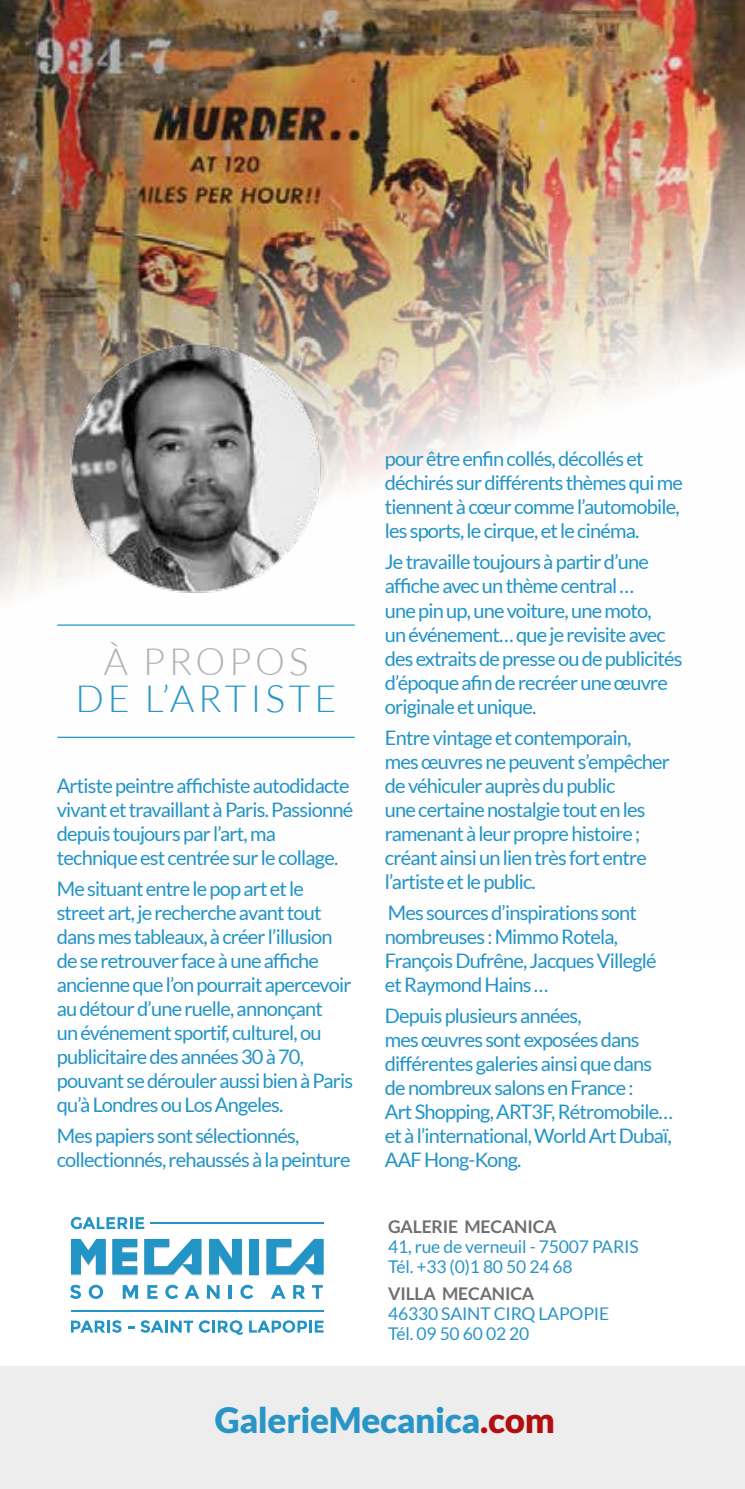
<style>
.page{position:relative;width:745px;height:1489px;background:#fff}
.page>*{position:absolute;margin:0;border:0;box-sizing:border-box;transform-origin:0 0}
.t1{font:300 37.5px "Lato";letter-spacing:.1em;color:#2796c8}
.t2{font:300 37.5px "Lato";letter-spacing:.1em;color:#b3b2b2}
.t3{font:900 35px "Lato";letter-spacing:-.01em;color:#2995c7}
.t4{font:20px/24px "Lato";letter-spacing:-.04em;color:#2194c7}
.t5{font:17.5px/20px "Lato";letter-spacing:-.01em;color:#2995c7}
.t6{font:700 17.5px "Lato";letter-spacing:-.01em;color:#706f6f}
.s1{color:#b20e10}
</style>
<div class="page">
<img style="left:0;top:0;width:744px;height:738px">
<hr style="left:57px;top:624px;width:297px;height:1px;background:#2194c7">
<hr style="left:57px;top:736px;width:297px;height:2px;background:#2194c7">
<img style="left:65px;top:343px;width:264px;height:254px">
<div style="left:249px;top:1239px;width:10px;height:36px;background:#2394c6"></div>
<svg style="left:71px;top:1238px;width:35px;height:37px"></svg>
<svg style="left:112px;top:1238px;width:25px;height:37px"></svg>
<svg style="left:144px;top:1238px;width:57px;height:37px"></svg>
<svg style="left:266px;top:1238px;width:57px;height:37px"></svg>
<svg style="left:209px;top:1238px;width:33px;height:37px"></svg>
<div style="left:249px;top:1238px;width:10px;height:36px;background:#2394c6"></div>
<svg style="left:70px;top:1284px;width:11px;height:14px"></svg>
<svg style="left:89px;top:1284px;width:14px;height:14px"></svg>
<svg style="left:123px;top:1285px;width:15px;height:13px"></svg>
<svg style="left:147px;top:1285px;width:10px;height:13px"></svg>
<svg style="left:165px;top:1284px;width:13px;height:14px"></svg>
<svg style="left:185px;top:1285px;width:14px;height:13px"></svg>
<svg style="left:207px;top:1285px;width:12px;height:13px"></svg>
<hr style="left:229px;top:1284px;width:3px;height:14px;background:#2394c6">
<svg style="left:240px;top:1284px;width:13px;height:14px"></svg>
<svg style="left:271px;top:1285px;width:14px;height:13px"></svg>
<svg style="left:293px;top:1285px;width:12px;height:13px"></svg>
<svg style="left:312px;top:1285px;width:10px;height:13px"></svg>
<hr style="left:71px;top:1310px;width:252px;height:1px;background:#2394c6">
<hr style="left:150px;top:1222px;width:173px;height:1px;background:#2394c6">
<svg style="left:71px;top:1216px;width:73px;height:13px"></svg>
<svg style="left:71px;top:1320px;width:50px;height:12px"></svg>
<svg style="left:128px;top:1326px;width:6px;height:2px"></svg>
<svg style="left:140px;top:1320px;width:53px;height:12px"></svg>
<svg style="left:199px;top:1320px;width:44px;height:14px"></svg>
<svg style="left:249px;top:1320px;width:74px;height:12px"></svg>
<div style="left:0;top:1366px;width:744px;height:122px;background:#ededed"></div>
<h1 class="t2" style="left:104px;top:641px;width:206px">À PROPOS</h1>
<h1 class="t1" style="left:75px;top:678px;width:262px">DE L’ARTISTE</h1>
<p class="t4" style="left:57px;top:773px;width:298px">Artiste peintre affichiste autodidacte vivant et travaillant à Paris. Passionné depuis toujours par l’art, ma technique est centrée sur le collage.</p>
<p class="t4" style="left:57px;top:876px;width:298px">Me situant entre le pop art et le street art, je recherche avant tout dans mes tableaux, à créer l’illusion de se retrouver face à une affiche ancienne que l’on pourrait apercevoir au détour d’une ruelle, annonçant<br>un événement sportif, culturel, ou publicitaire des années 30 à 70, pouvant se dérouler aussi bien à Paris qu’à Londres ou Los Angeles.</p>
<p class="t4" style="left:57px;top:1123px;width:295px">Mes papiers sont sélectionnés, collectionnés, rehaussés à la peinture</p>
<p class="t4" style="left:384px;top:447px;width:299px">pour être enfin collés, décollés et déchirés sur différents thèmes qui me tiennent à cœur comme l’automobile, les sports, le cirque, et le cinéma.</p>
<p class="t4" style="left:384px;top:550px;width:299px">Je travaille toujours à partir d’une affiche avec un thème central …<br>une pin up, une voiture, une moto,<br>un événement… que je revisite avec des extraits de presse ou de publicités d’époque afin de recréer une œuvre originale et unique.</p>
<p class="t4" style="left:384px;top:725px;width:286px">Entre vintage et contemporain, mes œuvres ne peuvent s’empêcher de véhiculer auprès du public<br>une certaine nostalgie tout en les ramenant à leur propre histoire ; créant ainsi un lien très fort entre l’artiste et le public.</p>
<p class="t4" style="left:384px;top:900px;width:273px">Mes sources d’inspirations sont nombreuses : Mimmo Rotela,<br>François Dufrêne, Jacques Villeglé et Raymond Hains …</p>
<p class="t4" style="left:384px;top:1003px;width:289px">Depuis plusieurs années,<br>mes œuvres sont exposées dans différentes galeries ainsi que dans de nombreux salons en France :<br>Art Shopping, ART3F, Rétromobile… et à l’international, World Art Dubaï,<br>AAF Hong-Kong.</p>
<p class="t6" style="left:388px;top:1216px;width:170px">GALERIE MECANICA</p>
<p class="t5" style="left:388px;top:1236px;width:252px">41, rue de verneuil - 75007 PARIS<br>Tél. +33 (0)1 80 50 24 68</p>
<p class="t6" style="left:388px;top:1283px;width:148px">VILLA MECANICA</p>
<p class="t5" style="left:388px;top:1303px;width:222px">46330 SAINT CIRQ LAPOPIE<br>Tél. 09 50 60 02 20</p>
<h2 class="t3" style="left:215px;top:1399px;width:341px">GalerieMecanica<span class="s1">.com</span></h2>
</div>
